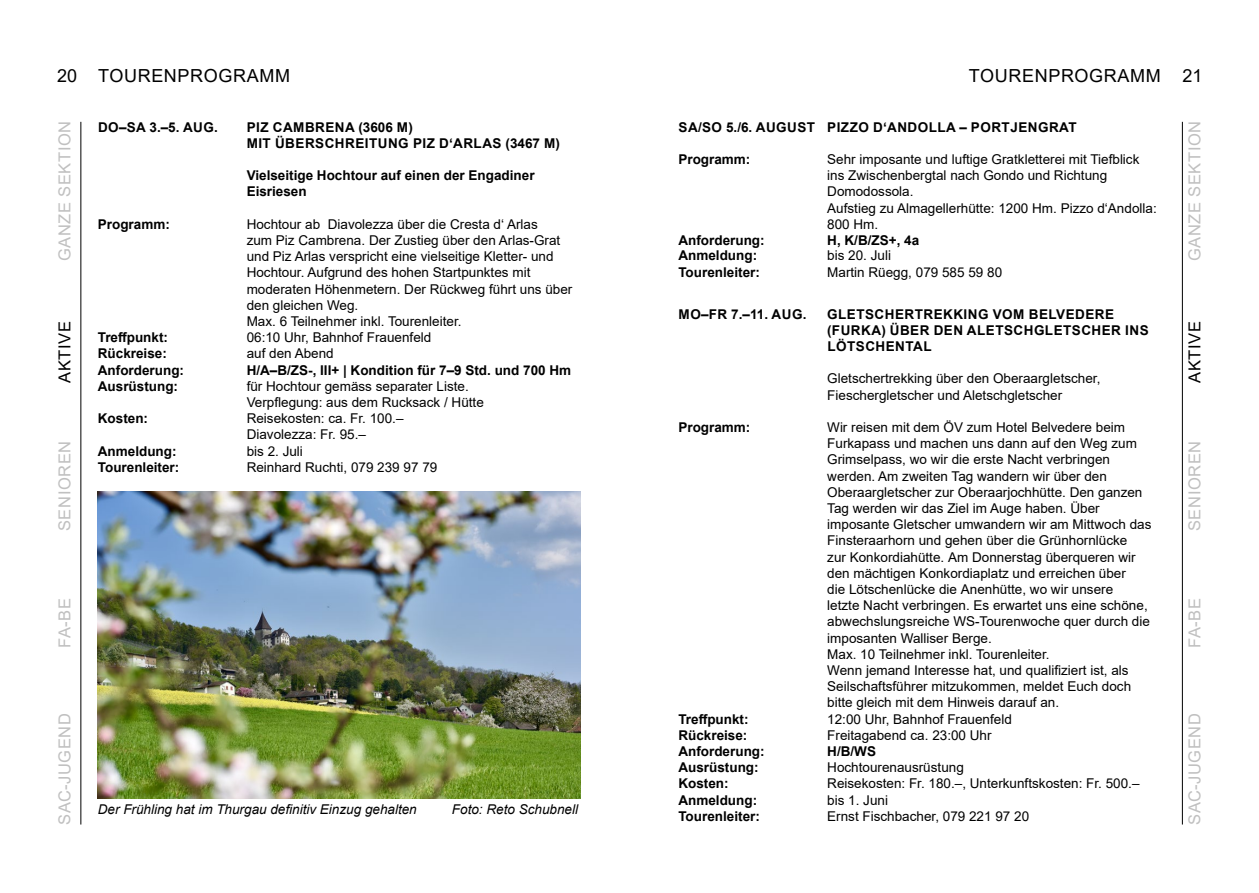
<style>
.page{position:relative;width:1259px;height:893px;background:#fff}
.page>*{position:absolute;margin:0;border:0;box-sizing:border-box;transform-origin:0 0}
.t1{font:18px "Arial";letter-spacing:.035em;color:#000}
.t2{font:16.5px "Arial";letter-spacing:.035em;color:#c0c0c0}
.t3{font:16.5px "Arial";letter-spacing:.035em;color:#000}
.t4{font:13.5px/16.2px "Arial";color:#000}
.t5{font:700 13.5px/16.2px "Arial";color:#000}
.t6{font:700 13.5px/16.2px "Arial";letter-spacing:.035em;color:#000}
.t7{font:italic 13.5px "Arial";color:#000}
</style>
<div class="page">
<hr style="left:80px;top:122px;width:1px;height:702px;background:#000">
<hr style="left:1182px;top:122px;width:1px;height:702px;background:#000">
<img style="left:98px;top:492px;width:482px;height:306px">
<h1 class="t1" style="left:57px;top:64px;width:22px">20</h1>
<h1 class="t1" style="left:969px;top:64px;width:193px">TOURENPROGRAMM</h1>
<h1 class="t1" style="left:98px;top:64px;width:193px">TOURENPROGRAMM</h1>
<h1 class="t1" style="left:1182px;top:64px;width:22px">21</h1>
<p class="t5" style="left:98px;top:119px;width:121px">DO–SA 3.–5. AUG.</p>
<p class="t6" style="left:247px;top:119px;width:315px">PIZ CAMBRENA (3606 M)<br>MIT ÜBERSCHREITUNG PIZ D‘ARLAS (3467 M)</p>
<p class="t5" style="left:247px;top:168px;width:289px">Vielseitige Hochtour auf einen der Engadiner<br>Eisriesen</p>
<p class="t5" style="left:98px;top:216px;width:74px">Programm:</p>
<p class="t4" style="left:247px;top:216px;width:327px">Hochtour ab Diavolezza über die Cresta d‘ Arlas<br>zum Piz Cambrena. Der Zustieg über den Arlas-Grat und Piz Arlas verspricht eine vielseitige Kletter- und Hochtour. Aufgrund des hohen Startpunktes mit moderaten Höhenmetern. Der Rückweg führt uns über den gleichen Weg.<br>Max. 6 Teilnehmer inkl. Tourenleiter.</p>
<p class="t5" style="left:98px;top:330px;width:72px">Treffpunkt:</p>
<p class="t4" style="left:247px;top:329px;width:186px">06:10 Uhr, Bahnhof Frauenfeld</p>
<p class="t5" style="left:98px;top:346px;width:71px">Rückreise:</p>
<p class="t4" style="left:247px;top:346px;width:89px">auf den Abend</p>
<p class="t5" style="left:98px;top:362px;width:88px">Anforderung:</p>
<p class="t5" style="left:247px;top:362px;width:326px">H/A–B/ZS-, III+ | Kondition für 7–9 Std. und 700 Hm</p>
<p class="t5" style="left:98px;top:378px;width:82px">Ausrüstung:</p>
<p class="t4" style="left:247px;top:378px;width:239px">für Hochtour gemäss separater Liste.<br>Verpflegung: aus dem Rucksack / Hütte</p>
<p class="t5" style="left:98px;top:411px;width:52px">Kosten:</p>
<p class="t4" style="left:247px;top:410px;width:158px">Reisekosten: ca. Fr. 100.–<br>Diavolezza: Fr. 95.–</p>
<p class="t5" style="left:98px;top:443px;width:80px">Anmeldung:</p>
<p class="t4" style="left:247px;top:443px;width:58px">bis 2. Juli</p>
<p class="t5" style="left:98px;top:459px;width:83px">Tourenleiter:</p>
<p class="t4" style="left:247px;top:459px;width:192px">Reinhard Ruchti, 079 239 97 79</p>
<p class="t6" style="left:678px;top:119px;width:399px">SA/SO 5./6. AUGUST PIZZO D‘ANDOLLA – PORTJENGRAT</p>
<p class="t5" style="left:678px;top:151px;width:74px">Programm:</p>
<p class="t4" style="left:827px;top:151px;width:331px">Sehr imposante und luftige Gratkletterei mit Tiefblick ins Zwischenbergtal nach Gondo und Richtung Domodossola.<br>Aufstieg zu Almagellerhütte: 1200 Hm. Pizzo d‘Andolla:<br>800 Hm.</p>
<p class="t5" style="left:678px;top:232px;width:88px">Anforderung:</p>
<p class="t5" style="left:827px;top:232px;width:93px">H, K/B/ZS+, 4a</p>
<p class="t5" style="left:678px;top:247px;width:80px">Anmeldung:</p>
<p class="t4" style="left:827px;top:247px;width:65px">bis 20. Juli</p>
<p class="t5" style="left:678px;top:264px;width:83px">Tourenleiter:</p>
<p class="t4" style="left:827px;top:264px;width:176px">Martin Rüegg, 079 585 59 80</p>
<p class="t5" style="left:678px;top:306px;width:129px">MO–FR 7.–11. AUG.</p>
<p class="t6" style="left:827px;top:306px;width:323px">GLETSCHERTREKKING VOM BELVEDERE (FURKA) ÜBER DEN ALETSCHGLETSCHER INS<br>LÖTSCHENTAL</p>
<p class="t4" style="left:827px;top:370px;width:275px">Gletschertrekking über den Oberaargletscher,<br>Fieschergletscher und Aletschgletscher</p>
<p class="t5" style="left:678px;top:419px;width:74px">Programm:</p>
<p class="t4" style="left:827px;top:419px;width:326px">Wir reisen mit dem ÖV zum Hotel Belvedere beim Furkapass und machen uns dann auf den Weg zum Grimselpass, wo wir die erste Nacht verbringen werden. Am zweiten Tag wandern wir über den Oberaargletscher zur Oberaarjochhütte. Den ganzen Tag werden wir das Ziel im Auge haben. Über imposante Gletscher umwandern wir am Mittwoch das Finsteraarhorn und gehen über die Grünhornlücke<br>zur Konkordiahütte. Am Donnerstag überqueren wir den mächtigen Konkordiaplatz und erreichen über<br>die Lötschenlücke die Anenhütte, wo wir unsere<br>letzte Nacht verbringen. Es erwartet uns eine schöne, abwechslungsreiche WS-Tourenwoche quer durch die imposanten Walliser Berge.<br>Max. 10 Teilnehmer inkl. Tourenleiter.<br>Wenn jemand Interesse hat, und qualifiziert ist, als Seilschaftsführer mitzukommen, meldet Euch doch bitte gleich mit dem Hinweis darauf an.</p>
<p class="t5" style="left:678px;top:711px;width:72px">Treffpunkt:</p>
<p class="t4" style="left:827px;top:711px;width:186px">12:00 Uhr, Bahnhof Frauenfeld</p>
<p class="t5" style="left:678px;top:727px;width:71px">Rückreise:</p>
<p class="t4" style="left:827px;top:727px;width:166px">Freitagabend ca. 23:00 Uhr</p>
<p class="t5" style="left:678px;top:743px;width:88px">Anforderung:</p>
<p class="t5" style="left:827px;top:743px;width:50px">H/B/WS</p>
<p class="t5" style="left:678px;top:759px;width:82px">Ausrüstung:</p>
<p class="t4" style="left:827px;top:759px;width:138px">Hochtourenausrüstung</p>
<p class="t5" style="left:678px;top:776px;width:52px">Kosten:</p>
<p class="t4" style="left:827px;top:775px;width:314px">Reisekosten: Fr. 180.–, Unterkunftskosten: Fr. 500.–</p>
<p class="t5" style="left:678px;top:792px;width:80px">Anmeldung:</p>
<p class="t4" style="left:827px;top:792px;width:62px">bis 1. Juni</p>
<p class="t5" style="left:678px;top:808px;width:83px">Tourenleiter:</p>
<p class="t4" style="left:827px;top:808px;width:203px">Ernst Fischbacher, 079 221 97 20</p>
<p class="t2" style="left:53px;top:261px;width:142px;rotate:-90deg">GANZE SEKTION</p>
<p class="t2" style="left:1183px;top:261px;width:142px;rotate:-90deg">GANZE SEKTION</p>
<p class="t3" style="left:53px;top:383px;width:63px;rotate:-90deg">AKTIVE</p>
<p class="t3" style="left:1183px;top:383px;width:63px;rotate:-90deg">AKTIVE</p>
<p class="t2" style="left:53px;top:531px;width:92px;rotate:-90deg">SENIOREN</p>
<p class="t2" style="left:1183px;top:531px;width:92px;rotate:-90deg">SENIOREN</p>
<p class="t2" style="left:53px;top:648px;width:51px;rotate:-90deg">FA-BE</p>
<p class="t2" style="left:1183px;top:648px;width:51px;rotate:-90deg">FA-BE</p>
<p class="t2" style="left:53px;top:825px;width:113px;rotate:-90deg">SAC-JUGEND</p>
<p class="t2" style="left:1183px;top:825px;width:113px;rotate:-90deg">SAC-JUGEND</p>
<p class="t7" style="left:98px;top:801px;width:320px">Der Frühling hat im Thurgau definitiv Einzug gehalten</p>
<p class="t7" style="left:452px;top:801px;width:128px">Foto: Reto Schubnell</p>
</div>
